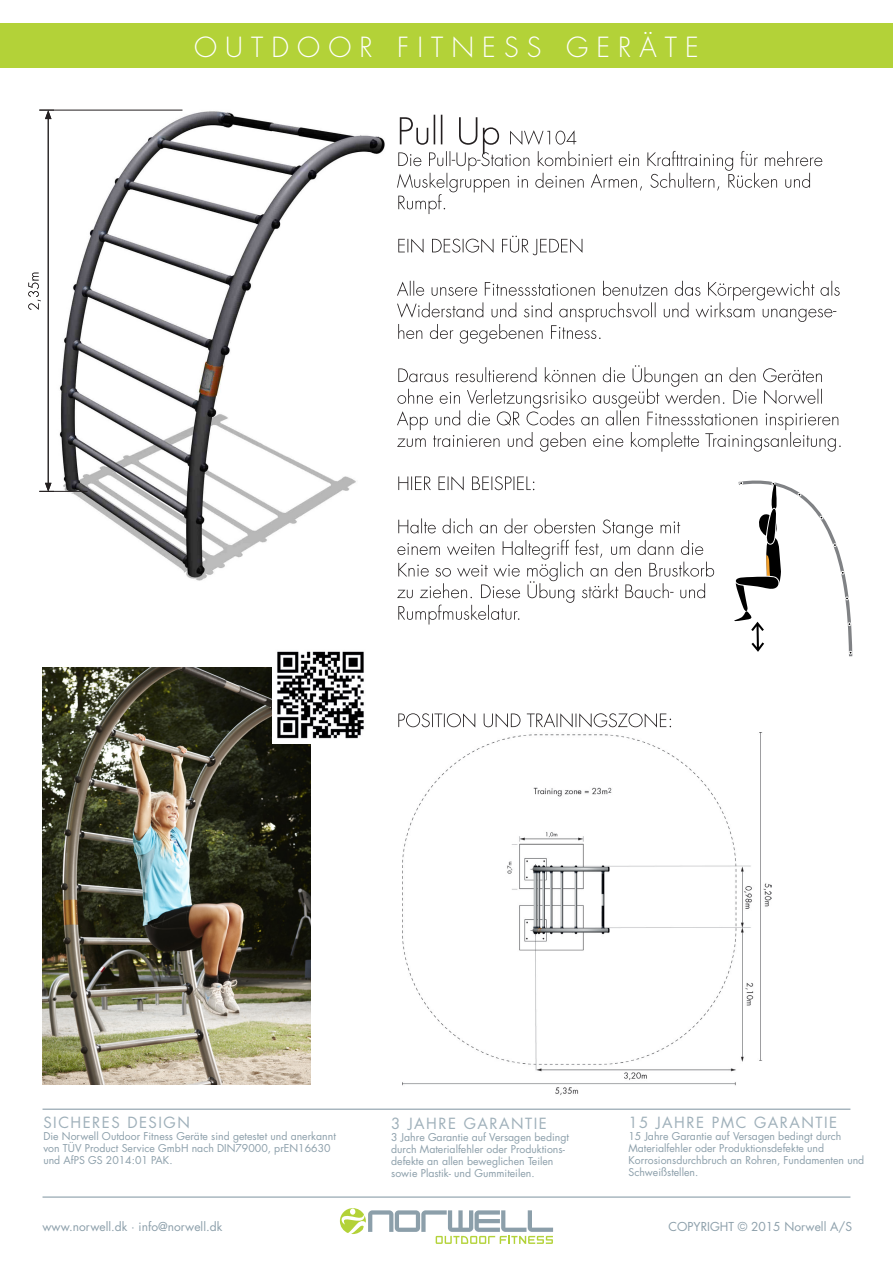
<style>
.page{position:relative;width:893px;height:1263px;background:#fff}
.page>*{position:absolute;margin:0;border:0;box-sizing:border-box;transform-origin:0 0}
.t1{font:300 27px "Futura";letter-spacing:.3em;color:#fff}
.t2{font:15px "Futura";letter-spacing:.1em;color:#9fb0ba}
.t3{font:12px "Futura";color:#8c9faa}
.t4{font:10.5px/12px "Futura";color:#8c9faa}
</style>
<div class="page">
<div style="left:0;top:23px;width:893px;height:45px;background:#b3d238"></div>
<hr style="left:43px;top:1196px;width:807px;height:1px;background:#8c9faa">
<hr style="left:43px;top:1108px;width:807px;height:2px;background:#8c9faa">
<svg style="left:340px;top:1208px;width:213px;height:36px"></svg>
<img style="left:42px;top:668px;width:268px;height:416px">
<img style="left:55px;top:109px;width:330px;height:472px">
<svg style="left:734px;top:480px;width:118px;height:176px"></svg>
<svg style="left:397px;top:518px;width:317px;height:106px"></svg>
<svg style="left:398px;top:476px;width:136px;height:14px"></svg>
<svg style="left:397px;top:365px;width:444px;height:87px"></svg>
<svg style="left:397px;top:281px;width:443px;height:63px"></svg>
<svg style="left:398px;top:236px;width:184px;height:19px"></svg>
<svg style="left:397px;top:115px;width:425px;height:99px"></svg>
<svg style="left:272px;top:651px;width:92px;height:92px"></svg>
<img style="left:402px;top:733px;width:369px;height:363px">
<hr style="left:39px;top:110px;width:143px;height:1px;background:#231f20">
<hr style="left:39px;top:491px;width:49px;height:1px;background:#231f20">
<hr style="left:48px;top:117px;width:1px;height:368px;background:#231f20">
<svg style="left:45px;top:110px;width:6px;height:9px"></svg>
<svg style="left:45px;top:483px;width:6px;height:8px"></svg>
<svg style="left:28px;top:273px;width:13px;height:37px"></svg>
<svg style="left:398px;top:713px;width:273px;height:14px"></svg>
<h1 class="t1" style="left:194px;top:31px;width:506px">OUTDOOR FITNESS GERÄTE</h1>
<h2 class="t2" style="left:43px;top:1113px;width:148px">SICHERES DESIGN</h2>
<p class="t4" style="left:43px;top:1130px;width:294px">Die Norwell Outdoor Fitness Geräte sind getestet und anerkannt von TÜV Product Service GmbH nach DIN79000, prEN16630 und AfPS GS 2014:01 PAK.</p>
<h2 class="t2" style="left:391px;top:1114px;width:157px">3 JAHRE GARANTIE</h2>
<p class="t4" style="left:391px;top:1131px;width:179px">3 Jahre Garantie auf Versagen bedingt durch Materialfehler oder Produktions&shy;defekte an allen beweglichen Teilen sowie Plastik- und Gummiteilen.</p>
<h2 class="t2" style="left:628px;top:1113px;width:210px">15 JAHRE PMC GARANTIE</h2>
<p class="t4" style="left:628px;top:1130px;width:237px">15 Jahre Garantie auf Versagen bedingt durch Materialfehler oder Produktionsdefekte und Korrosionsdurchbruch an Rohren, Fundamenten und Schweißstellen.</p>
<p class="t3" style="left:43px;top:1219px;width:181px">www.norwell.dk · info@norwell.dk</p>
<p class="t3" style="left:669px;top:1219px;width:185px">COPYRIGHT © 2015 Norwell A/S</p>
</div>
